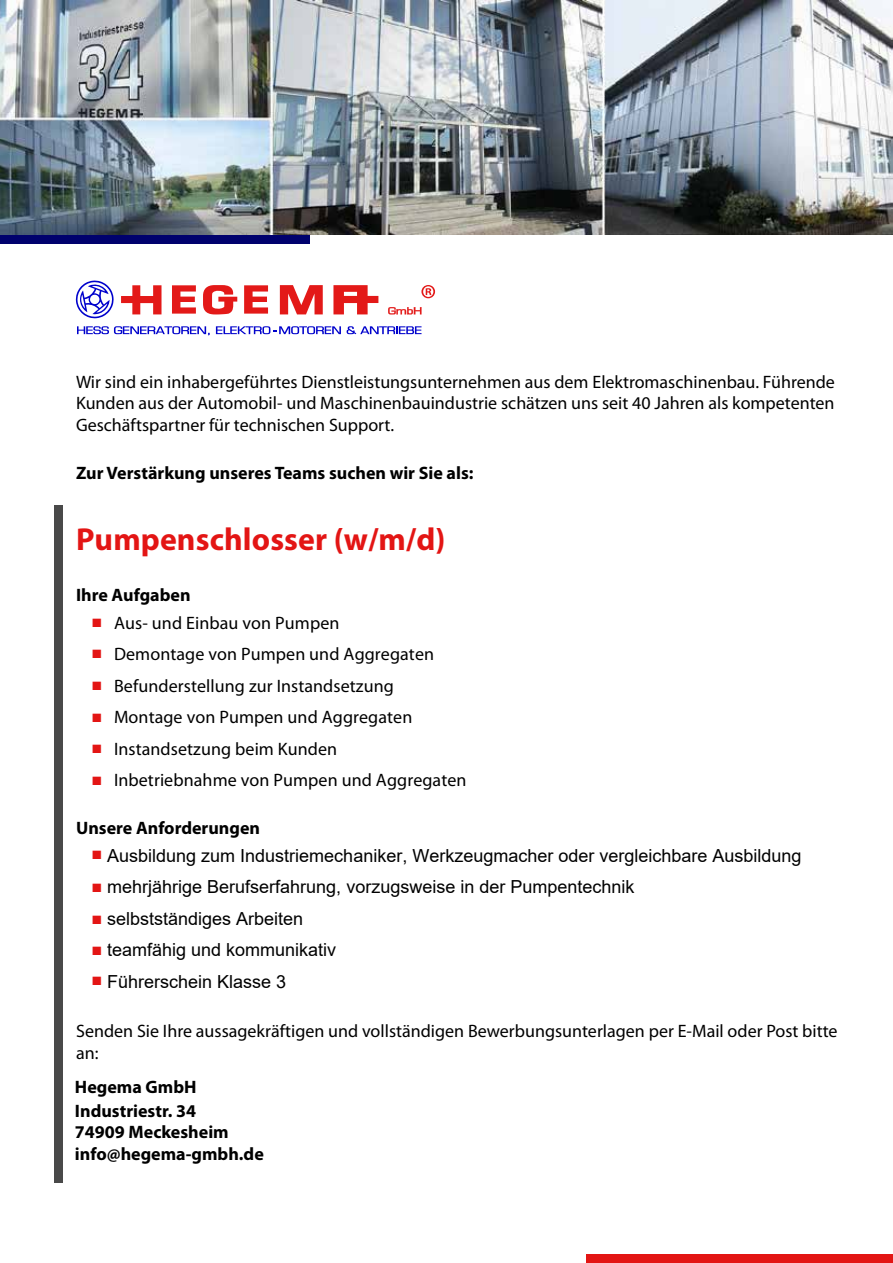
<style>
.page{position:relative;width:893px;height:1263px;background:#fff}
.page>*{position:absolute;margin:0;border:0;box-sizing:border-box;transform-origin:0 0}
.t1{font:700 31.8px "Myriad Pro";letter-spacing:.005em;color:#e31514}
.t2{font:18px/31.5px "Myriad Pro";letter-spacing:.005em;color:#000;text-align:justify}
.t3{font:18px/31.5px "Arial";color:#000}
.t4{font:700 18px/23.7px "Myriad Pro";color:#000}
.t5{font:18px/31.7px "Arial";color:#e31514;text-align:justify}
.s1{color:#e31514}
</style>
<div class="page">
<img style="left:0;top:0;width:892px;height:235px">
<div style="left:0;top:235px;width:310px;height:8px;background:#00016d"></div>
<div style="left:54px;top:506px;width:9px;height:677px;background:#494949"></div>
<div style="left:587px;top:1254px;width:306px;height:9px;background:#e31514"></div>
<svg style="left:76px;top:280px;width:38px;height:38px"></svg>
<svg style="left:121px;top:285px;width:41px;height:29px"></svg>
<svg style="left:333px;top:285px;width:45px;height:29px"></svg>
<svg style="left:172px;top:285px;width:24px;height:29px"></svg>
<svg style="left:244px;top:285px;width:24px;height:29px"></svg>
<svg style="left:203px;top:285px;width:34px;height:29px"></svg>
<svg style="left:280px;top:285px;width:43px;height:29px"></svg>
<svg style="left:77px;top:326px;width:133px;height:9px"></svg>
<svg style="left:216px;top:326px;width:125px;height:8px"></svg>
<svg style="left:347px;top:326px;width:75px;height:8px"></svg>
<svg style="left:388px;top:307px;width:34px;height:7px"></svg>
<svg style="left:421px;top:285px;width:14px;height:13px"></svg>
<p class="t2" style="left:76px;top:371px;width:760px;line-height:21.6px">Wir sind ein inhabergeführtes Dienstleistungsunternehmen aus dem Elektromaschinenbau. Führende Kunden aus der Automobil- und Maschinenbauindustrie schätzen uns seit 40 Jahren als kompetenten Geschäftspartner für technischen Support.</p>
<p class="t4" style="left:76px;top:460px;width:399px">Zur Verstärkung unseres Teams suchen wir Sie als:</p>
<h1 class="t1" style="left:76px;top:519px;width:371px">Pumpenschlosser (w/m/d)</h1>
<p class="t4" style="left:76px;top:582px;width:116px">Ihre Aufgaben</p>
<p class="t5" style="left:91px;top:605px;width:12px">■ ■ ■ ■ ■ ■</p>
<p class="t4" style="left:76px;top:815px;width:185px">Unsere Anforderungen</p>
<p class="t3" style="left:91px;top:840px;width:712px"><sup>■</sup> Ausbildung zum Industriemechaniker, Werkzeugmacher oder vergleichbare Ausbildung</p>
<p class="t3" style="left:91px;top:871px;width:545px"><span class="s1">■</span> mehrjährige Berufserfahrung, vorzugsweise in der Pumpentechnik</p>
<p class="t3" style="left:91px;top:903px;width:213px"><span class="s1">■</span> selbstständiges Arbeiten</p>
<p class="t3" style="left:107px;top:934px;width:231px;text-indent:-16px"><span class="s1">■</span> teamfähig und kommunikativ<br>Führerschein Klasse 3</p>
<p class="t2" style="left:114px;top:606px;width:354px;text-align:left">Aus- und Einbau von Pumpen<br>Demontage von Pumpen und Aggregaten Befunderstellung zur Instandsetzung Montage von Pumpen und Aggregaten Instandsetzung beim Kunden<br>Inbetriebnahme von Pumpen und Aggregaten</p>
<p class="t5" style="left:91px;top:963px;width:12px">■</p>
<p class="t2" style="left:76px;top:1015px;width:763px">Senden Sie Ihre aussagekräftigen und vollständigen Bewerbungsunterlagen per E-Mail oder Post bitte</p>
<p class="t2" style="left:76px;top:1037px;width:24px">an:</p>
<p class="t4" style="left:75px;top:1074px;width:123px">Hegema GmbH<br>Industriestr. 34</p>
<p class="t4" style="left:75px;top:1121px;width:190px;line-height:21.6px">74909 Meckesheim info@hegema-gmbh.de</p>
</div>
